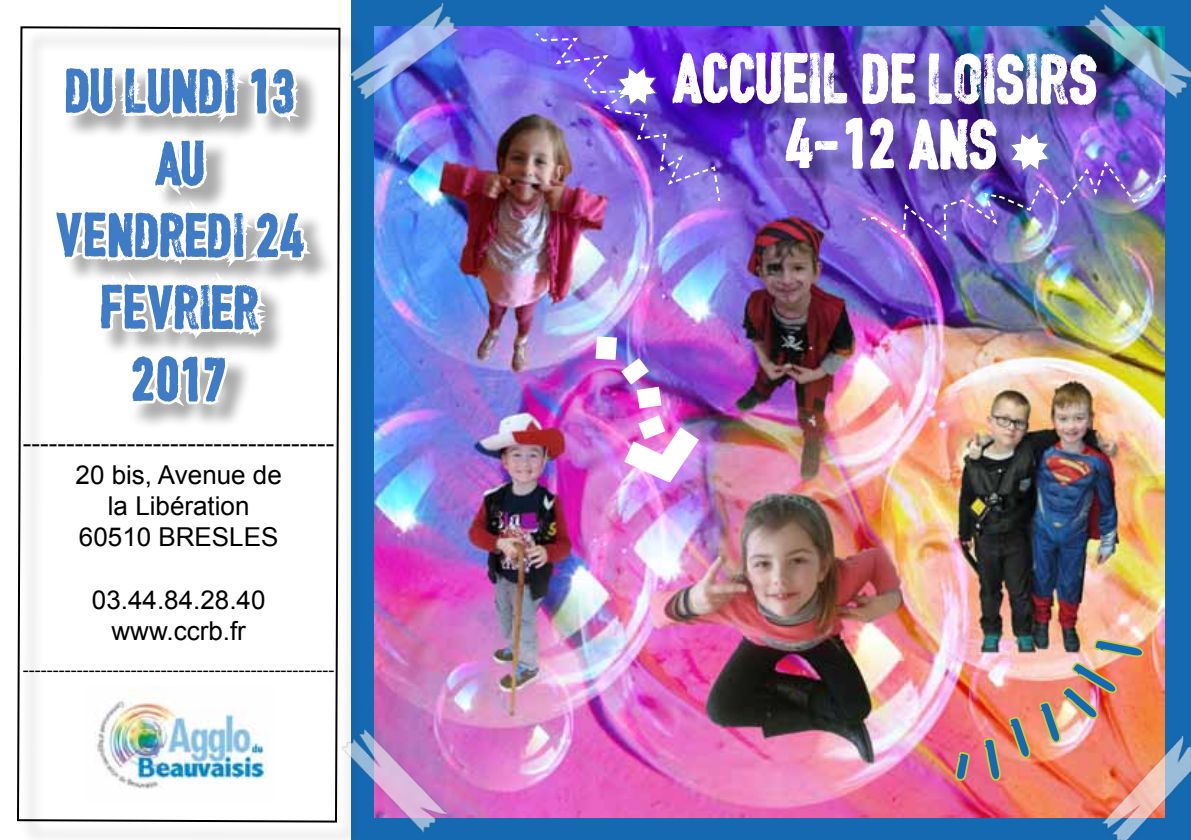
<style>
.page{position:relative;width:1191px;height:840px;background:#fff}
.page>*{position:absolute;margin:0;border:0;box-sizing:border-box;transform-origin:0 0}
.t1{font:75.2px/65px "CF Jacques Parizeau";letter-spacing:.01em;color:#fff;text-align:center}
.t2{font:66.2px/72px "CF Jacques Parizeau";letter-spacing:.01em;color:#407bc5;text-align:center}
.t3{font:26px/31.2px "Arial";color:#000;text-align:center}
.t4{font:18px "Arial";color:#000}
</style>
<div class="page">
<div style="left:351px;top:0;width:840px;height:839px;background:#1469b1"></div>
<div style="left:20px;top:30px;width:345px;height:809px;background:#000;opacity:.33"></div>
<svg style="left:341px;top:30px;width:24px;height:642px"></svg>
<svg style="left:17px;top:26px;width:324px;height:797px"></svg>
<img style="left:84px;top:686px;width:189px;height:116px">
<img style="left:374px;top:26px;width:790px;height:790px">
<div style="left:676px;top:56px;width:444px;height:138px;background:#000;opacity:.33"></div>
<img style="left:981px;top:638px;width:164px;height:142px">
<svg style="left:953px;top:751px;width:18px;height:31px"></svg>
<img style="left:345px;top:3px;width:117px;height:110px">
<img style="left:337px;top:727px;width:114px;height:106px">
<img style="left:1102px;top:736px;width:89px;height:103px">
<img style="left:1082px;top:4px;width:109px;height:101px">
<img style="left:572px;top:323px;width:148px;height:184px">
<img style="left:533px;top:31px;width:188px;height:172px">
<img style="left:860px;top:130px;width:307px;height:113px">
<h2 class="t2" style="left:55px;top:47px;width:251px">DU LUNDI 13<br>AU<br>VENDREDI 24<br>FEVRIER<br>2017</h2>
<p class="t3" style="left:23px;top:427px;width:313px">------------------------------------<br>20 bis, Avenue de<br>la Libération<br>60510 BRESLES</p>
<p class="t3" style="left:92px;top:583px;width:175px">03.44.84.28.40 www.ccrb.fr</p>
<p class="t4" style="left:23px;top:657px;width:313px">----------------------------------------------------</p>
<h1 class="t1" style="left:672px;top:37px;width:425px">ACCUEIL DE LOISIRS<br>4-12 ANS</h1>
</div>
